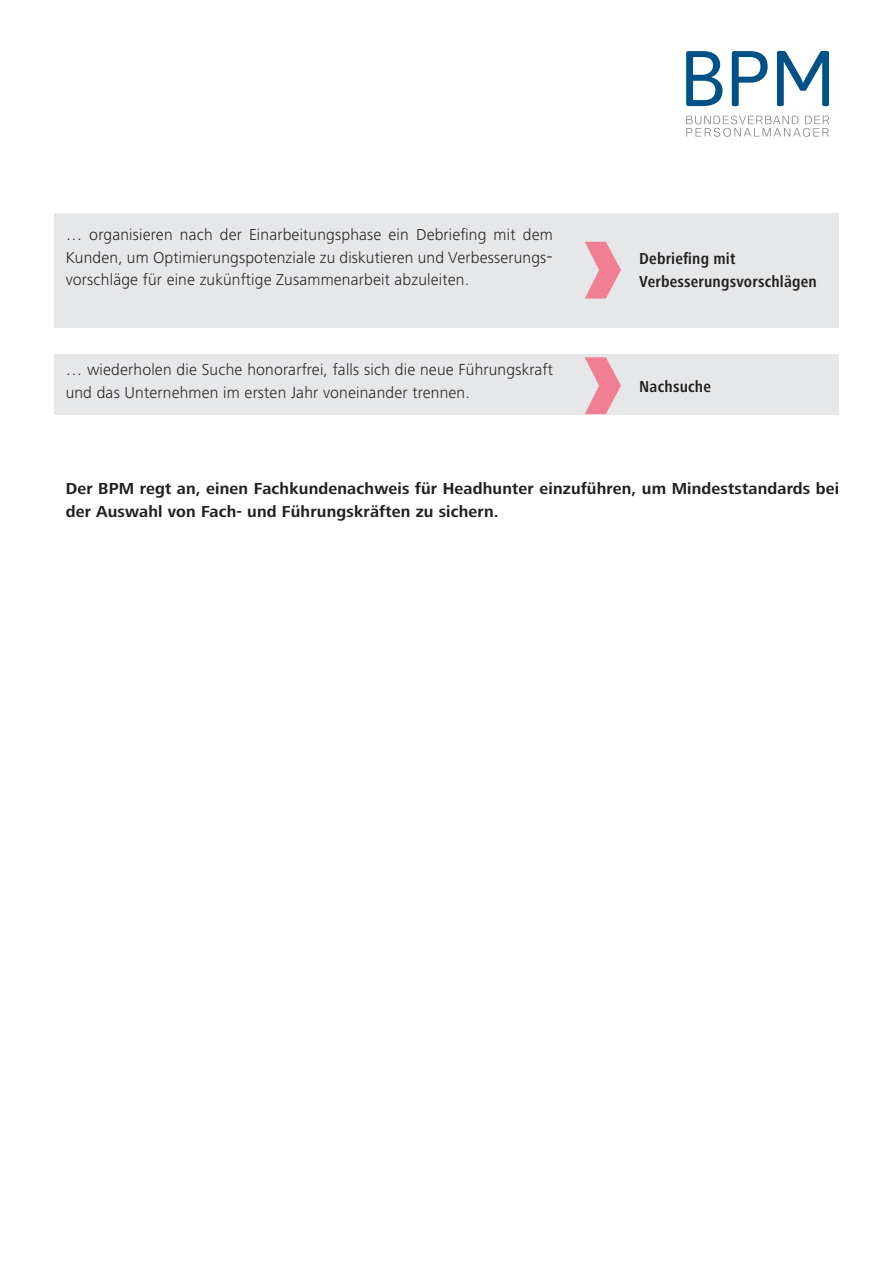
<style>
.page{position:relative;width:893px;height:1263px;background:#fff}
.page>*{position:absolute;margin:0;border:0;box-sizing:border-box;transform-origin:0 0}
.BPM_STUDIE_FLIESS{font:900 condensed 136.95px "Frutiger Next LT";color:#f27e93}
.BPM_STUDIE_FLIESS-2{font:300 16.5px/22.5px "Frutiger Next LT";letter-spacing:.01em;color:#231f20;text-align:justify}
.BPM_STUDIE_FLIESS-3{font:700 16.5px/22.5px "Frutiger Next LT";letter-spacing:.01em;color:#231f20}
.BPM_STUDIE_FLIESS-4{font:700 condensed 16.5px/22.5px "Frutiger Next LT";letter-spacing:.01em;color:#231f20}
</style>
<div class="page">
<svg style="left:686px;top:116px;width:143px;height:21px"></svg>
<svg style="left:686px;top:51px;width:36px;height:55px"></svg>
<svg style="left:732px;top:51px;width:36px;height:55px"></svg>
<svg style="left:777px;top:51px;width:52px;height:55px"></svg>
<div style="left:54px;top:213px;width:785px;height:114px;background:#e6e7e9"></div>
<div style="left:54px;top:354px;width:785px;height:61px;background:#e6e7e9"></div>
<p class="BPM_STUDIE_FLIESS-2" style="left:66px;top:224px;width:489px">… organisieren nach der Einarbeitungsphase ein Debriefing mit dem Kunden, um Optimierungspotenziale zu diskutieren und Verbesserungs&shy;vorschläge für eine zukünftige Zusammenarbeit abzuleiten.</p>
<p class="BPM_STUDIE_FLIESS-2" style="left:66px;top:359px;width:489px">… wiederholen die Suche honorarfrei, falls sich die neue Führungskraft und das Unternehmen im ersten Jahr voneinander trennen.</p>
<p class="BPM_STUDIE_FLIESS" style="left:583px;top:183px;width:44px">›</p>
<p class="BPM_STUDIE_FLIESS-4" style="left:639px;top:247px;width:179px">Debriefing mit<br>Verbesserungsvorschlägen</p>
<p class="BPM_STUDIE_FLIESS" style="left:583px;top:299px;width:44px">›</p>
<p class="BPM_STUDIE_FLIESS-4" style="left:639px;top:375px;width:73px">Nachsuche</p>
<p class="BPM_STUDIE_FLIESS-3" style="left:66px;top:477px;width:775px">Der BPM regt an, einen Fachkundenachweis für Headhunter einzuführen, um Mindeststandards bei der Auswahl von Fach- und Führungskräften zu sichern.</p>
</div>
